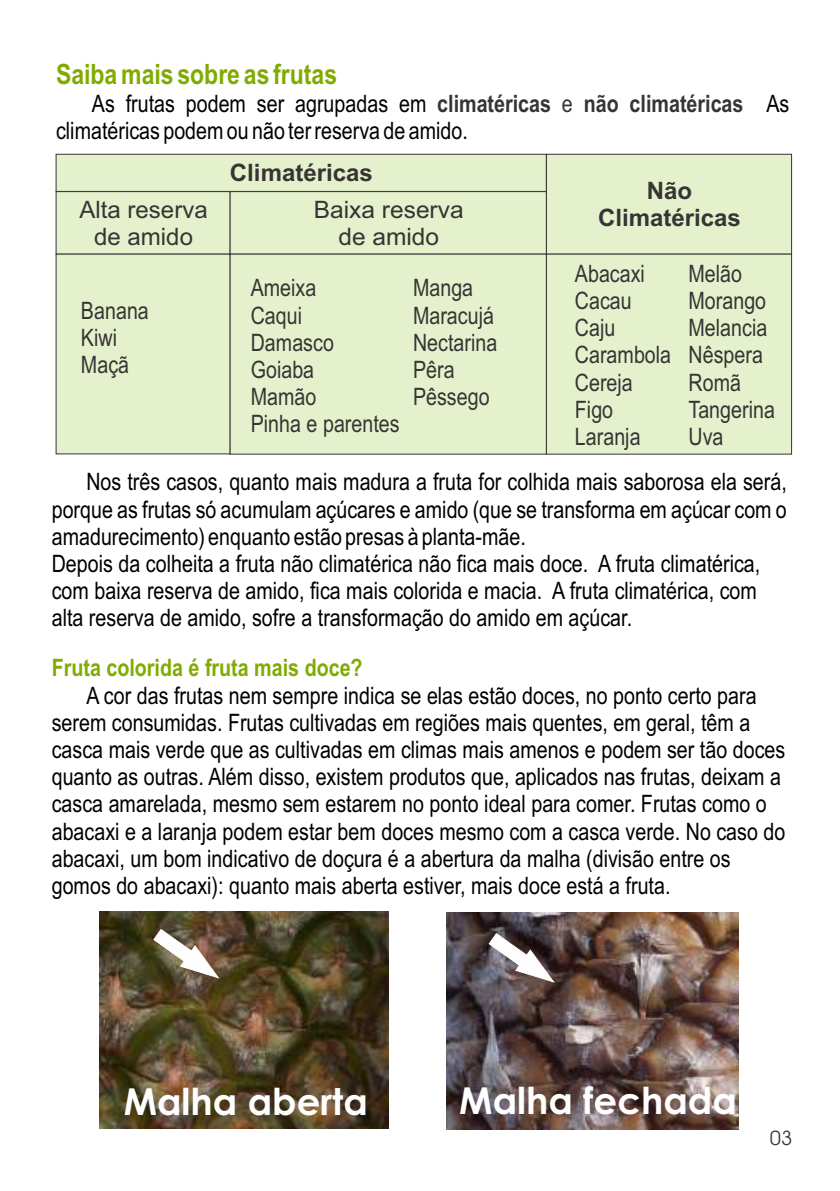
<style>
.page{position:relative;width:840px;height:1191px;background:#fff}
.page>*{position:absolute;margin:0;border:0;box-sizing:border-box;transform-origin:0 0}
.t1{font:700 37px "Century Gothic";color:#fefefe}
.t2{font:700 28px "Arial Narrow";color:#81ab00}
.t3{font:24px/27.2px "Arial Narrow";color:#000}
.t4{font:24px/27.2px "Arial Narrow";color:#373435}
.t5{font:24px/26.8px "Arial";color:#373435;text-align:center}
.t6{font:700 24px "Arial Narrow";color:#81ab00}
.t7{font:700 24px/26.8px "Arial";color:#373435;text-align:center}
.t8{font:20px "Avant Garde IT Cby BT";color:#373435}
.s1{font-weight:700;color:#373435}
.s2{color:#373435}
</style>
<div class="page">
<img style="left:99px;top:912px;width:290px;height:217px">
<img style="left:446px;top:912px;width:291px;height:217px">
<svg style="left:153px;top:929px;width:66px;height:49px"></svg>
<svg style="left:488px;top:933px;width:66px;height:49px"></svg>
<div style="left:56px;top:154px;width:735px;height:300px;background:#e5f1cc"></div>
<div style="left:545px;top:254px;width:246px;height:200px;background:#e5f1cc"></div>
<p class="t2" style="left:56px;top:63px;width:282px">Saiba mais sobre as frutas</p>
<p class="t3" style="left:56px;top:92px;width:734px;text-indent:36px">As frutas podem ser agrupadas em <span class="s1">climatéricas</span> <span class="s2">e</span> <span class="s1">não climatéricas</span> As climatéricas podem ou não ter reserva de amido.</p>
<p class="t7" style="left:230px;top:162px;width:144px">Climatéricas</p>
<p class="t5" style="left:79px;top:198px;width:130px">Alta reserva de amido</p>
<p class="t5" style="left:314px;top:198px;width:151px">Baixa reserva de amido</p>
<p class="t4" style="left:81px;top:299px;width:69px">Banana<br>Kiwi<br>Maçã</p>
<p class="t4" style="left:250px;top:276px;width:150px">Ameixa<br>Caqui<br>Damasco<br>Goiaba<br>Mamão<br>Pinha e parentes</p>
<p class="t4" style="left:413px;top:276px;width:86px">Manga<br>Maracujá<br>Nectarina<br>Pêra<br>Pêssego</p>
<p class="t7" style="left:597px;top:180px;width:144px">Não<br>Climatéricas</p>
<p class="t4" style="left:574px;top:262px;width:98px">Abacaxi<br>Cacau<br>Caju<br>Carambola<br>Cereja<br>Figo<br>Laranja</p>
<p class="t4" style="left:688px;top:262px;width:88px">Melão<br>Morango<br>Melancia<br>Nêspera<br>Romã<br>Tangerina<br>Uva</p>
<p class="t3" style="left:52px;top:470px;width:736px;text-indent:35px">Nos três casos, quanto mais madura a fruta for colhida mais saborosa ela será, porque as frutas só acumulam açúcares e amido (que se transforma em açúcar com o amadurecimento) enquanto estão presas à planta-mãe.<br>Depois da colheita a fruta não climatérica não fica mais doce. A fruta climatérica, com baixa reserva de amido, fica mais colorida e macia. A fruta climatérica, com alta reserva de amido, sofre a transformação do amido em açúcar.</p>
<p class="t6" style="left:52px;top:659px;width:312px">Fruta colorida é fruta mais doce?</p>
<p class="t3" style="left:52px;top:683px;width:734px;text-indent:35px">A cor das frutas nem sempre indica se elas estão doces, no ponto certo para serem consumidas. Frutas cultivadas em regiões mais quentes, em geral, têm a casca mais verde que as cultivadas em climas mais amenos e podem ser tão doces quanto as outras. Além disso, existem produtos que, aplicados nas frutas, deixam a casca amarelada, mesmo sem estarem no ponto ideal para comer. Frutas como o abacaxi e a laranja podem estar bem doces mesmo com a casca verde. No caso do abacaxi, um bom indicativo de doçura é a abertura da malha (divisão entre os gomos do abacaxi): quanto mais aberta estiver, mais doce está a fruta.</p>
<h1 class="t1" style="left:124px;top:1087px;width:245px">Malha aberta</h1>
<h1 class="t1" style="left:459px;top:1086px;width:279px">Malha fechada</h1>
<p class="t8" style="left:769px;top:1129px;width:24px">03</p>
</div>
